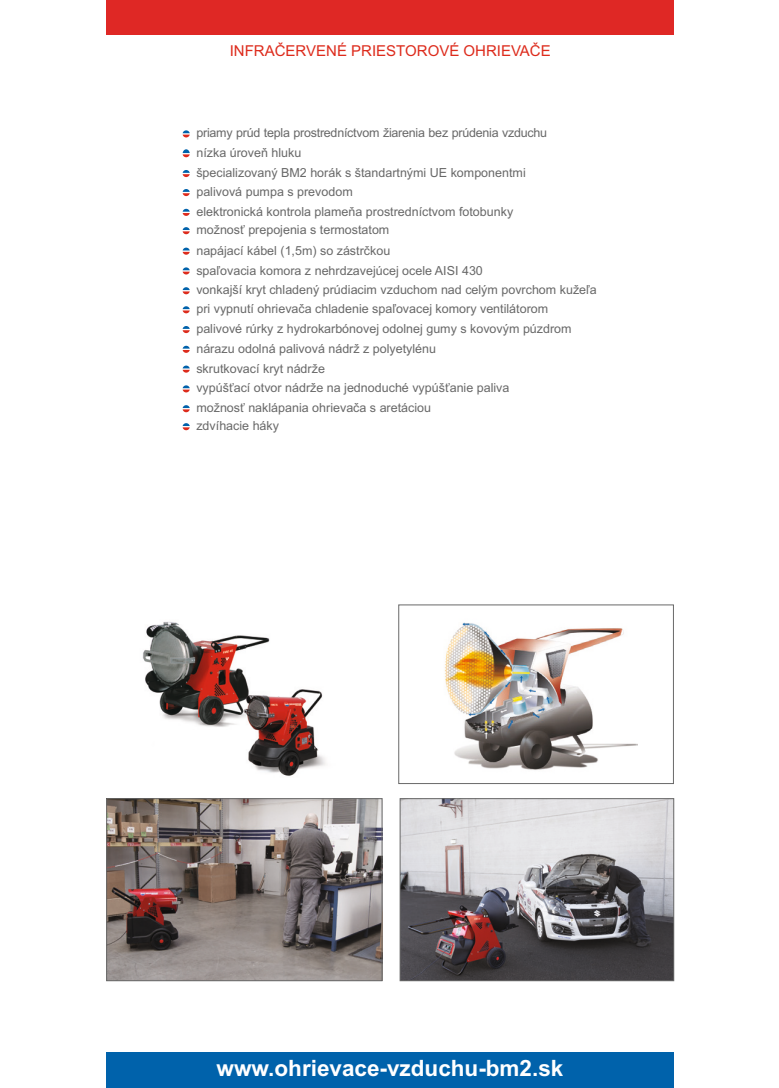
<style>
.page{position:relative;width:779px;height:1088px;background:#fff}
.page>*{position:absolute;margin:0;border:0;box-sizing:border-box;transform-origin:0 0}
.t1{font:700 22.5px "Arial";color:#fff}
.t2{font:15px "Arial";color:#dd2b1c}
.t3{font:12.5px/19.8px "Arial";color:#686868}
</style>
<div class="page">
<div style="left:106px;top:0;width:567px;height:35px;background:#df2825"></div>
<div style="left:106px;top:1052px;width:567px;height:36px;background:#0062ab"></div>
<svg style="left:183px;top:130px;width:7px;height:7px"></svg>
<svg style="left:183px;top:149px;width:7px;height:8px"></svg>
<svg style="left:183px;top:170px;width:7px;height:7px"></svg>
<svg style="left:183px;top:189px;width:7px;height:7px"></svg>
<svg style="left:183px;top:209px;width:7px;height:7px"></svg>
<svg style="left:183px;top:227px;width:7px;height:7px"></svg>
<svg style="left:183px;top:248px;width:7px;height:7px"></svg>
<svg style="left:183px;top:267px;width:7px;height:7px"></svg>
<svg style="left:183px;top:287px;width:7px;height:7px"></svg>
<svg style="left:183px;top:306px;width:7px;height:7px"></svg>
<svg style="left:183px;top:326px;width:7px;height:7px"></svg>
<svg style="left:183px;top:346px;width:7px;height:7px"></svg>
<svg style="left:183px;top:365px;width:7px;height:7px"></svg>
<svg style="left:183px;top:385px;width:7px;height:7px"></svg>
<svg style="left:183px;top:405px;width:7px;height:7px"></svg>
<svg style="left:183px;top:423px;width:7px;height:7px"></svg>
<img style="left:402px;top:800px;width:270px;height:179px">
<div style="left:400px;top:798px;width:274px;height:183px;border:1px solid #686868"></div>
<img style="left:444px;top:622px;width:193px;height:148px">
<div style="left:398px;top:604px;width:276px;height:180px;border:1px solid #686868"></div>
<img style="left:108px;top:800px;width:272px;height:179px">
<div style="left:106px;top:798px;width:276px;height:183px;border:1px solid #686868"></div>
<img style="left:142px;top:621px;width:184px;height:155px">
<p class="t2" style="left:230px;top:46px;width:322px">INFRAČERVENÉ PRIESTOROVÉ OHRIEVAČE</p>
<p class="t3" style="left:196px;top:124px;width:352px">priamy prúd tepla prostredníctvom žiarenia bez prúdenia vzduchu nízka úroveň hluku<br>špecializovaný BM2 horák s štandartnými UE komponentmi palivová pumpa s prevodom<br>elektronická kontrola plameňa prostredníctvom fotobunky</p>
<p class="t3" style="left:196px;top:221px;width:402px">možnosť prepojenia s termostatom<br>napájací kábel (1,5m) so zástrčkou<br>spaľovacia komora z nehrdzavejúcej ocele AISI 430<br>vonkajší kryt chladený prúdiacim vzduchom nad celým povrchom kužeľa pri vypnutí ohrievača chladenie spaľovacej komory ventilátorom palivové rúrky z hydrokarbónovej odolnej gumy s kovovým púzdrom nárazu odolná palivová nádrž z polyetylénu<br>skrutkovací kryt nádrže<br>vypúšťací otvor nádrže na jednoduché vypúšťanie paliva<br>možnosť naklápania ohrievača s aretáciou</p>
<p class="t3" style="left:196px;top:417px;width:84px">zdvíhacie háky</p>
<h1 class="t1" style="left:216px;top:1059px;width:348px">www.ohrievace-vzduchu-bm2.sk</h1>
</div>
